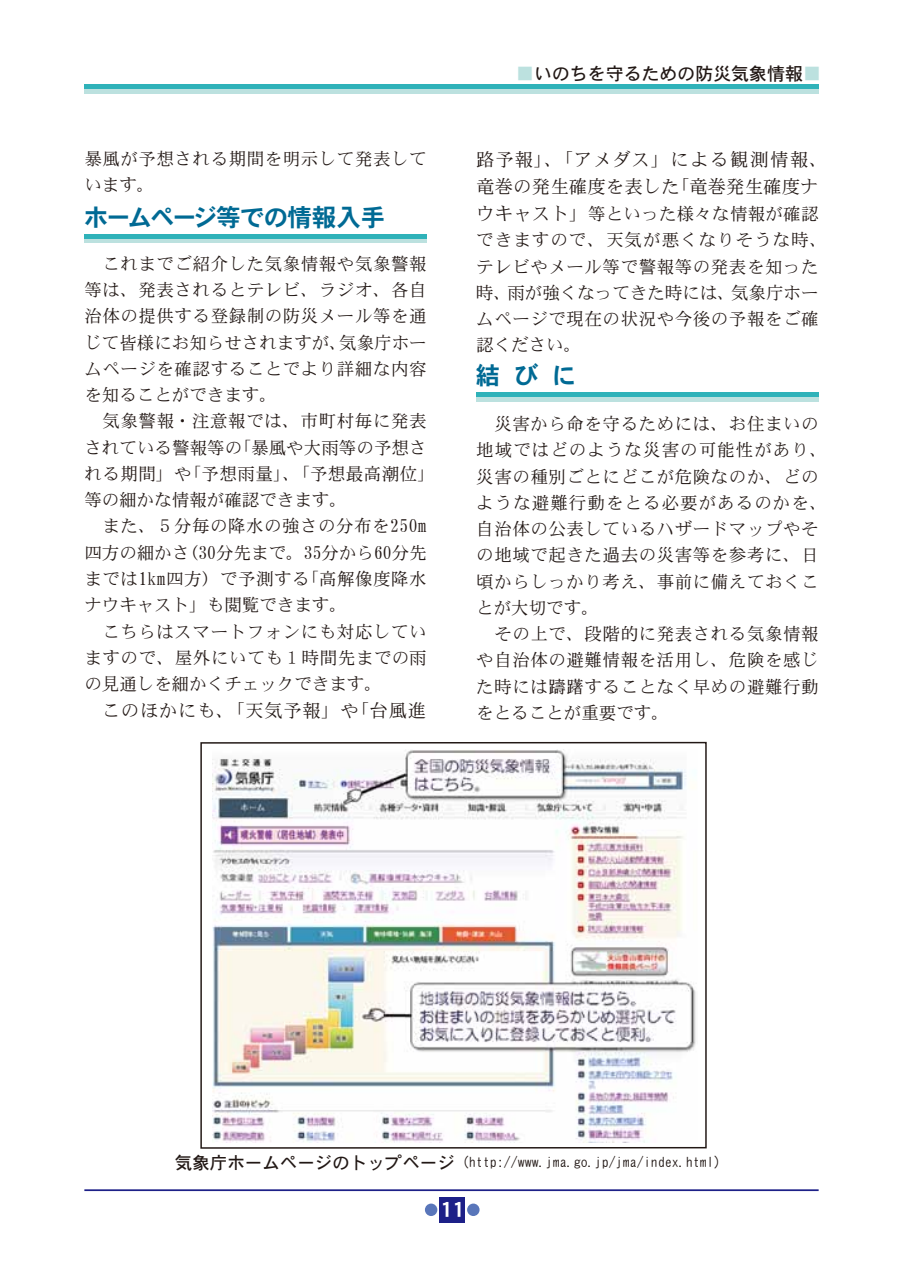
<style>
.page{position:relative;width:903px;height:1275px;background:#fff}
.page>*{position:absolute;margin:0;border:0;box-sizing:border-box;transform-origin:0 0}
.t1{font:24.5px "DFHS Gothic W7 WING RKSJ H";color:#006a94}
.t2{font:21px "DFHS Gothic W7 WING RKSJ H";color:#fff}
.t3{font:18.38px/27.1px "DFHS Mincho W3 WIN RKSJ H";letter-spacing:.005em;color:#221815}
.t4{font:18.38px "DFHS Mincho W3 WIN RKSJ H";letter-spacing:.04em;color:#221815}
.t5{font:17.85px "DFHS Gothic W5 WIN RKSJ H";color:#221815}
.t6{font:17.5px/26.2px "DFHS Mincho W3 WIN RKSJ H";letter-spacing:.03em;color:#221815}
.t7{font:14px "DFHS Gothic W3 WIN RKSJ H";color:#221815}
.s1{color:#bce1df}
.s2{font-size:18.38px}
.s3{font-family:"DFHS Gothic W5 WIN RKSJ H";font-size:17.5px}
</style>
<div class="page">
<div style="left:440px;top:1197px;width:25px;height:25px;background:#1d2088"></div>
<div style="left:467px;top:1203px;width:12px;height:13px;background:#5976ba;border-radius:50%"></div>
<div style="left:425px;top:1203px;width:12px;height:13px;background:#5976ba;border-radius:50%"></div>
<hr style="left:84px;top:1189px;width:735px;height:2px;background:#1d2088">
<div style="left:84px;top:89px;width:735px;height:5px;background:#bce1df"></div>
<div style="left:84px;top:84px;width:735px;height:5px;background:#2fb2b9"></div>
<div style="left:84px;top:238px;width:343px;height:5px;background:#bce1df"></div>
<hr style="left:84px;top:234px;width:343px;height:4px;background:#2fb2b9">
<div style="left:476px;top:397px;width:343px;height:5px;background:#bce1df"></div>
<div style="left:476px;top:392px;width:343px;height:5px;background:#2fb2b9"></div>
<img style="left:213px;top:749px;width:483px;height:393px">
<p class="t6" style="left:84px;top:146px;width:344px">暴風が予想される期間を明示して発表しています。</p>
<h1 class="t1" style="left:84px;top:205px;width:303px">ホームページ等での情報入手</h1>
<p class="t6" style="left:84px;top:251px;width:353px">　これまでご紹介した気象情報や気象警報等は、発表されるとテレビ、ラジオ、各自治体の提供する登録制の防災メール等を通じて皆様にお知らせされますが、気象庁ホームページを確認することでより詳細な内容を知ることができます。<br>　気象警報・注意報では、市町村毎に発表されている警報等の「暴風や大雨等の予想される期間」や「予想雨量」、「予想最高潮位」等の細かな情報が確認できます。<br>　また、５分毎の降水の強さの分布を250m四方の細かさ（30分先まで。35分から60分先までは1km四方）で予測する「高解像度降水ナウキャスト」も閲覧できます。<br>　こちらはスマートフォンにも対応していますので、屋外にいても１時間先までの雨の見通しを細かくチェックできます。</p>
<p class="t4" style="left:102px;top:701px;width:326px">このほかにも、「天気予報」や「台風進</p>
<p class="t5" style="left:516px;top:65px;width:306px"><span class="s1">■</span>いのちを守るための防災気象情報<span class="s1">■</span></p>
<p class="t3" style="left:476px;top:146px;width:353px">路予報」、「アメダス」による観測情報、竜巻の発生確度を表した「竜巻発生確度ナ</p>
<p class="t6" style="left:476px;top:201px;width:353px"><span class="s2">ウキャスト」</span>等といった様々な情報が確認できますので、天気が悪くなりそうな時、テレビやメール等で警報等の発表を知った時、雨が強くなってきた時には、気象庁ホームページで現在の状況や今後の予報をご確認ください。</p>
<h1 class="t1" style="left:476px;top:363px;width:100px">結びに</h1>
<p class="t6" style="left:476px;top:411px;width:353px">　災害から命を守るためには、お住まいの地域ではどのような災害の可能性があり、災害の種別ごとにどこが危険なのか、どのような避難行動をとる必要があるのかを、自治体の公表しているハザードマップやその地域で起きた過去の災害等を参考に、日頃からしっかり考え、事前に備えておくことが大切です。<br>　その上で、段階的に発表される気象情報や自治体の避難情報を活用し、危険を感じた時には躊躇することなく早めの避難行動をとることが重要です。</p>
<p class="t7" style="left:175px;top:1155px;width:554px"><span class="s3">気象庁ホームページのトップページ</span>（http://www.jma.go.jp/jma/index.html）</p>
<p class="t2" style="left:440px;top:1199px;width:25px">11</p>
</div>
